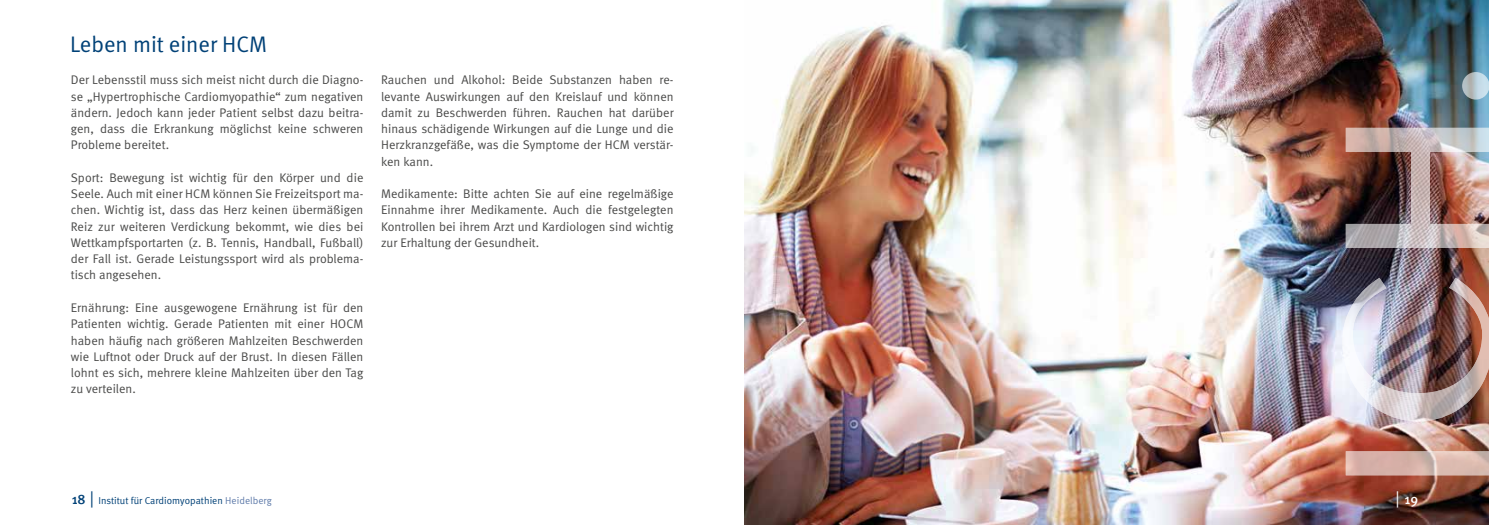
<style>
.page{position:relative;width:1489px;height:525px;background:#fff}
.page>*{position:absolute;margin:0;border:0;box-sizing:border-box;transform-origin:0 0}
.t1{font:22.5px "Meta Normal";color:#004177}
.t2{font:500 13.75px "Meta";color:#fff}
.t3{font:12.5px/16.2px "Meta Normal";letter-spacing:.005em;color:#4a4a49;text-align:justify}
.t4{font:10px "Meta Normal";letter-spacing:.005em;color:#004177}
.s1{font-family:"Meta";font-weight:500;font-size:13.75px}
.s2{font-family:"Helvetica Neue";font-size:16.25px}
.s3{color:#607caa}
.s4{font-family:"Helvetica Neue";font-weight:400;font-size:16.25px}
</style>
<div class="page">
<img style="left:744px;top:0;width:744px;height:524px">
<img style="left:1342px;top:128px;width:146px;height:347px">
<svg style="left:1461px;top:72px;width:27px;height:27px"></svg>
<h1 class="t1" style="left:70px;top:31px;width:198px">Leben mit einer HCM</h1>
<p class="t3" style="left:71px;top:72px;width:294px">Der Lebensstil muss sich meist nicht durch die Diagno&shy;se „Hypertrophische Cardiomyopathie“ zum negativen ändern. Jedoch kann jeder Patient selbst dazu beitra&shy;gen, dass die Erkrankung möglichst keine schweren Probleme bereitet.</p>
<p class="t3" style="left:71px;top:169px;width:294px">Sport: Bewegung ist wichtig für den Körper und die Seele. Auch mit einer HCM können Sie Freizeitsport ma&shy;chen. Wichtig ist, dass das Herz keinen übermäßigen Reiz zur weiteren Verdickung bekommt, wie dies bei Wettkampfsportarten (z. B. Tennis, Handball, Fußball) der Fall ist. Gerade Leistungssport wird als problema&shy;tisch angesehen.</p>
<p class="t3" style="left:71px;top:299px;width:294px">Ernährung: Eine ausgewogene Ernährung ist für den Patienten wichtig. Gerade Patienten mit einer HOCM haben häufig nach größeren Mahlzeiten Beschwerden wie Luftnot oder Druck auf der Brust. In diesen Fällen lohnt es sich, mehrere kleine Mahlzeiten über den Tag zu verteilen.</p>
<p class="t3" style="left:381px;top:72px;width:294px">Rauchen und Alkohol: Beide Substanzen haben re&shy;levante Auswirkungen auf den Kreislauf und können damit zu Beschwerden führen. Rauchen hat darüber hinaus schädigende Wirkungen auf die Lunge und die Herzkranzgefäße, was die Symptome der HCM verstär&shy;ken kann.</p>
<p class="t3" style="left:381px;top:185px;width:294px">Medikamente: Bitte achten Sie auf eine regelmäßige Einnahme ihrer Medikamente. Auch die festgelegten Kontrollen bei ihrem Arzt und Kardiologen sind wichtig zur Erhaltung der Gesundheit.</p>
<p class="t4" style="left:72px;top:495px;width:201px"><span class="s1">18</span> <span class="s2">|</span> Institut für Cardiomyopathien <span class="s3">Heidelberg</span></p>
<p class="t2" style="left:1395px;top:491px;width:24px"><span class="s4">|</span> 19</p>
</div>
